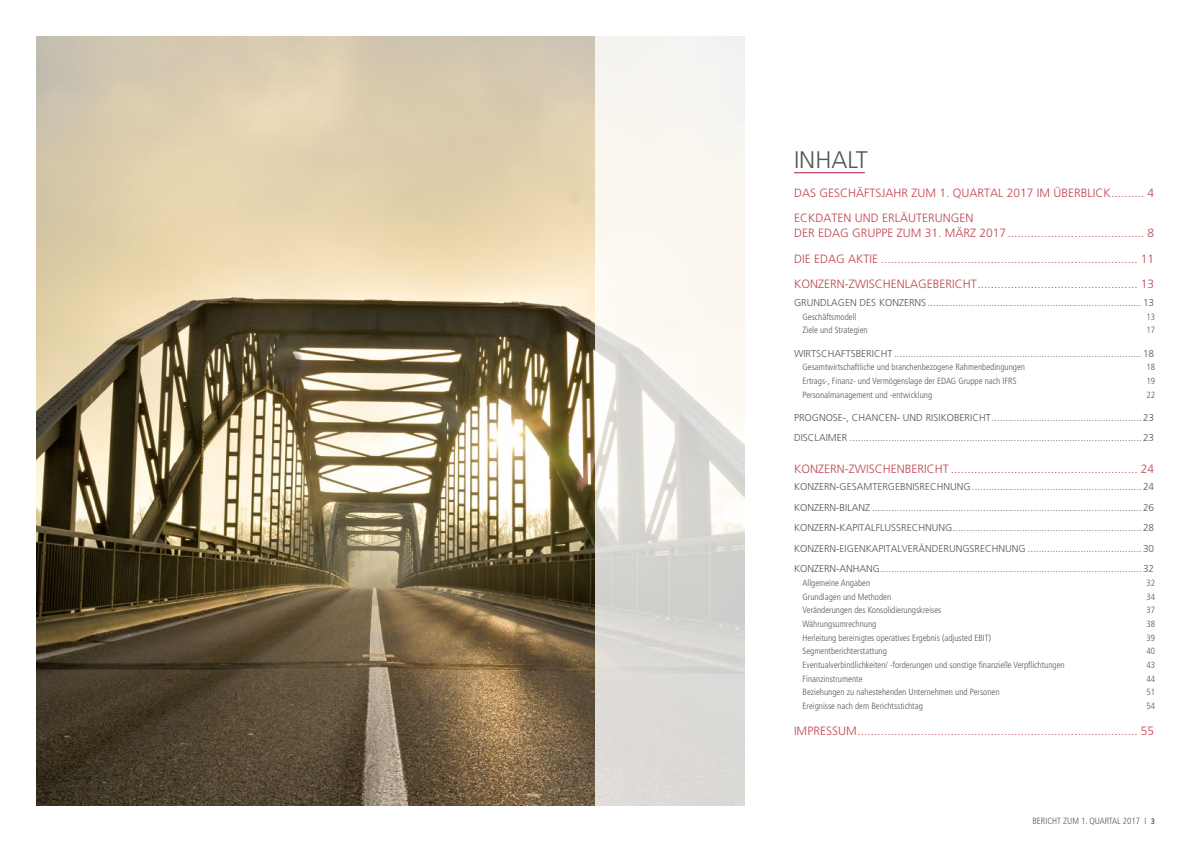
<style>
.page{position:relative;width:1191px;height:842px;background:#fff}
.page>*{position:absolute;margin:0;border:0;box-sizing:border-box;transform-origin:0 0}
.t1{font:300 24px "Frutiger";color:#575756}
.t2{font:300 12px/25.7px "Frutiger";color:#c1454f}
.t3{font:300 10px/20.5px "Frutiger";color:#575756}
.t4{font:300 condensed 9px "Frutiger LT Std";color:#575756}
.s1{font-family:"Frutiger LT Pro";font-weight:700;font-size:8px}
</style>
<div class="page">
<img style="left:36px;top:36px;width:559px;height:770px">
<svg style="left:595px;top:36px;width:150px;height:770px"></svg>
<hr style="left:794px;top:172px;width:71px;height:1px;background:#b01738">
<h1 class="t1" style="left:794px;top:146px;width:75px">INHALT</h1>
<p class="t2" style="left:794px;top:180px;width:361px">DAS GESCHÄFTSJAHR ZUM 1. QUARTAL 2017 IM ÜBERBLICK.......... 4<br>ECKDATEN UND ERLÄUTERUNGEN</p>
<p class="t2" style="left:794px;top:220px;width:361px;text-align:justify">DER EDAG GRUPPE ZUM 31. MÄRZ 2017......................................... 8<br>DIE EDAG AKTIE ............................................................................. 11<br>KONZERN-ZWISCHENLAGEBERICHT................................................ 13</p>
<p class="t3" style="left:794px;top:292px;width:361px">GRUNDLAGEN DES KONZERNS.............................................................................13</p>
<p class="t4" style="left:802px;top:311px;width:55px">Geschäftsmodell</p>
<p class="t4" style="left:1146px;top:311px;width:10px">13</p>
<p class="t4" style="left:802px;top:325px;width:67px">Ziele und Strategien</p>
<p class="t4" style="left:1146px;top:325px;width:10px">17</p>
<p class="t3" style="left:794px;top:343px;width:361px">WIRTSCHAFTSBERICHT .........................................................................................18</p>
<p class="t4" style="left:802px;top:362px;width:224px">Gesamtwirtschaftliche und branchenbezogene Rahmenbedingungen</p>
<p class="t4" style="left:1146px;top:362px;width:10px">18</p>
<p class="t4" style="left:802px;top:376px;width:215px">Ertrags-, Finanz- und Vermögenslage der EDAG Gruppe nach IFRS</p>
<p class="t4" style="left:1146px;top:376px;width:10px">19</p>
<p class="t4" style="left:802px;top:389px;width:131px">Personalmanagement und -entwicklung</p>
<p class="t4" style="left:1146px;top:389px;width:10px">22</p>
<p class="t3" style="left:794px;top:407px;width:361px">PROGNOSE-, CHANCEN- UND RISIKOBERICHT......................................................23<br>DISCLAIMER .........................................................................................................23</p>
<p class="t2" style="left:794px;top:456px;width:361px">KONZERN-ZWISCHENBERICHT ........................................................ 24</p>
<p class="t3" style="left:794px;top:477px;width:361px;text-align:justify">KONZERN-GESAMTERGEBNISRECHNUNG.............................................................24<br>KONZERN-BILANZ .................................................................................................26<br>KONZERN-KAPITALFLUSSRECHNUNG....................................................................28<br>KONZERN-EIGENKAPITALVERÄNDERUNGSRECHNUNG .........................................30<br>KONZERN-ANHANG..............................................................................................32</p>
<p class="t4" style="left:802px;top:578px;width:69px">Allgemeine Angaben</p>
<p class="t4" style="left:1146px;top:578px;width:10px">32</p>
<p class="t4" style="left:802px;top:591px;width:90px">Grundlagen und Methoden</p>
<p class="t4" style="left:1146px;top:591px;width:10px">34</p>
<p class="t4" style="left:802px;top:605px;width:140px">Veränderungen des Konsolidierungskreises</p>
<p class="t4" style="left:1146px;top:605px;width:10px">37</p>
<p class="t4" style="left:802px;top:619px;width:75px">Währungsumrechnung</p>
<p class="t4" style="left:1146px;top:619px;width:10px">38</p>
<p class="t4" style="left:802px;top:632px;width:190px">Herleitung bereinigtes operatives Ergebnis (adjusted EBIT)</p>
<p class="t4" style="left:1146px;top:632px;width:10px">39</p>
<p class="t4" style="left:802px;top:646px;width:86px">Segmentberichterstattung</p>
<p class="t4" style="left:1146px;top:646px;width:10px">40</p>
<p class="t4" style="left:802px;top:660px;width:264px">Eventualverbindlichkeiten/ -forderungen und sonstige finanzielle Verpflichtungen</p>
<p class="t4" style="left:1146px;top:660px;width:10px">43</p>
<p class="t4" style="left:802px;top:673px;width:62px">Finanzinstrumente</p>
<p class="t4" style="left:1146px;top:673px;width:10px">44</p>
<p class="t4" style="left:802px;top:687px;width:198px">Beziehungen zu nahestehenden Unternehmen und Personen</p>
<p class="t4" style="left:1146px;top:687px;width:10px">51</p>
<p class="t4" style="left:802px;top:701px;width:122px">Ereignisse nach dem Berichtsstichtag</p>
<p class="t4" style="left:1146px;top:701px;width:10px">54</p>
<p class="t2" style="left:794px;top:717px;width:361px">IMPRESSUM.................................................................................... 55</p>
<p class="t4" style="left:1032px;top:815px;width:124px">BERICHT ZUM 1. QUARTAL 2017 I <span class="s1">3</span></p>
</div>
